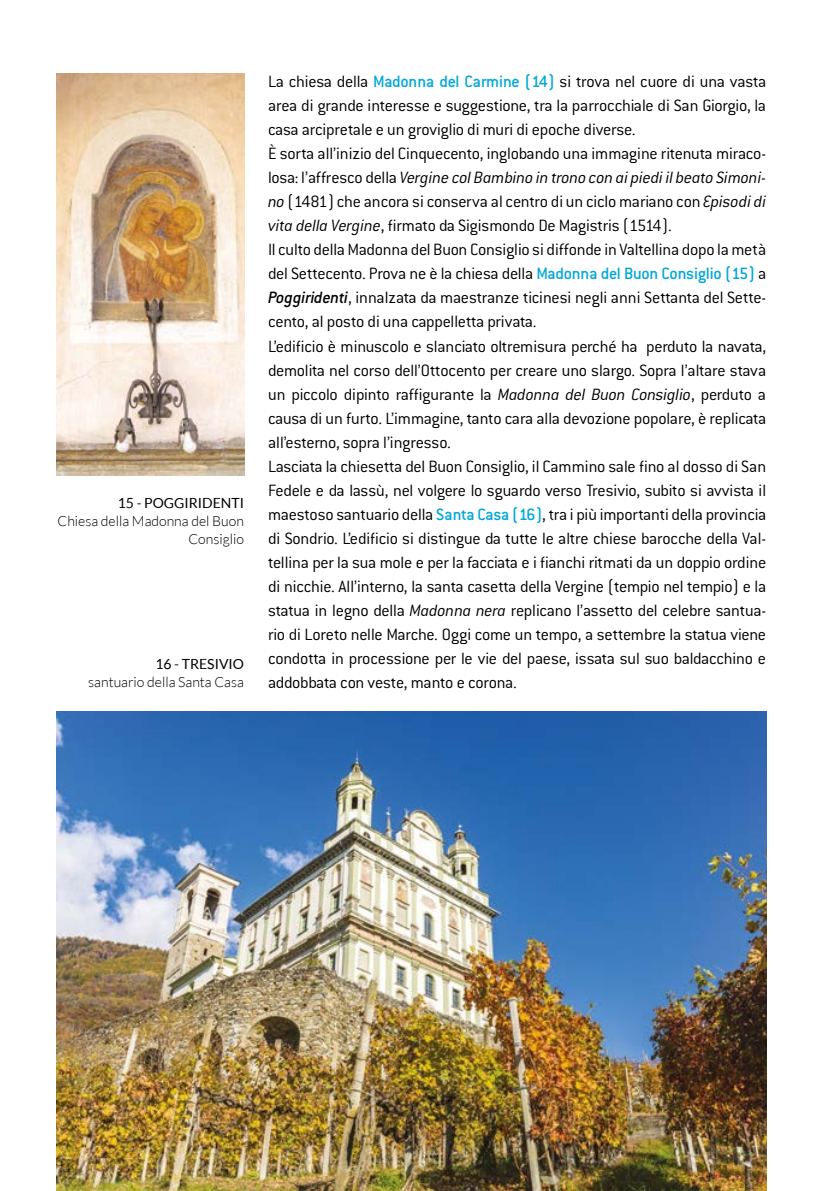
<style>
.page{position:relative;width:840px;height:1191px;background:#fff}
.page>*{position:absolute;margin:0;border:0;box-sizing:border-box;transform-origin:0 0}
.t1{font:300 18px/24px "Conduit ITC";letter-spacing:-.015em;color:#000}
.t2{font:300 14px/18px "Lato";color:#000;text-align:right}
.t3{font:14px "Lato";color:#000}
.s1{font-weight:500;color:#00a8d7}
.s2{font-style:italic}
.s3{font-weight:500;font-style:italic}
</style>
<div class="page">
<img style="left:57px;top:74px;width:187px;height:401px">
<img style="left:57px;top:711px;width:708px;height:480px">
<p class="t3" style="left:118px;top:494px;width:128px">15 - POGGIRIDENTI</p>
<p class="t2" style="left:57px;top:511px;width:188px">Chiesa della Madonna del Buon<br>Consiglio</p>
<p class="t3" style="left:155px;top:656px;width:90px">16 - TRESIVIO</p>
<p class="t2" style="left:88px;top:673px;width:157px">santuario della Santa Casa</p>
<p class="t1" style="left:268px;top:70px;width:499px">La chiesa della <span class="s1">Madonna del Carmine (14)</span> si trova nel cuore di una vasta area di grande interesse e suggestione, tra la parrocchiale di San Giorgio, la casa arcipretale e un groviglio di muri di epoche diverse.<br>È sorta all’inizio del Cinquecento, inglobando una immagine ritenuta miraco&shy;losa: l’affresco della <span class="s2">Vergine col Bambino in trono con ai piedi il beato Simoni&shy;no</span> (1481) che ancora si conserva al centro di un ciclo mariano con <span class="s2">Episodi di vita della Vergine</span>, firmato da Sigismondo De Magistris (1514).<br>Il culto della Madonna del Buon Consiglio si diffonde in Valtellina dopo la metà del Settecento. Prova ne è la chiesa della <span class="s1">Madonna del Buon Consiglio (15)</span> a <span class="s3">Poggiridenti</span>, innalzata da maestranze ticinesi negli anni Settanta del Sette&shy;cento, al posto di una cappelletta privata.<br>L’edificio è minuscolo e slanciato oltremisura perché ha perduto la navata, demolita nel corso dell’Ottocento per creare uno slargo. Sopra l’altare stava un piccolo dipinto raffigurante la <span class="s2">Madonna del Buon Consiglio</span>, perduto a causa di un furto. L’immagine, tanto cara alla devozione popolare, è replicata all’esterno, sopra l’ingresso.<br>Lasciata la chiesetta del Buon Consiglio, il Cammino sale fino al dosso di San Fedele e da lassù, nel volgere lo sguardo verso Tresivio, subito si avvista il maestoso santuario della <span class="s1">Santa Casa (16)</span>, tra i più importanti della provincia di Sondrio. L’edificio si distingue da tutte le altre chiese barocche della Val&shy;tellina per la sua mole e per la facciata e i fianchi ritmati da un doppio ordine di nicchie. All’interno, la santa casetta della Vergine (tempio nel tempio) e la statua in legno della <span class="s2">Madonna nera</span> replicano l’assetto del celebre santua&shy;rio di Loreto nelle Marche. Oggi come un tempo, a settembre la statua viene condotta in processione per le vie del paese, issata sul suo baldacchino e addobbata con veste, manto e corona.</p>
</div>
